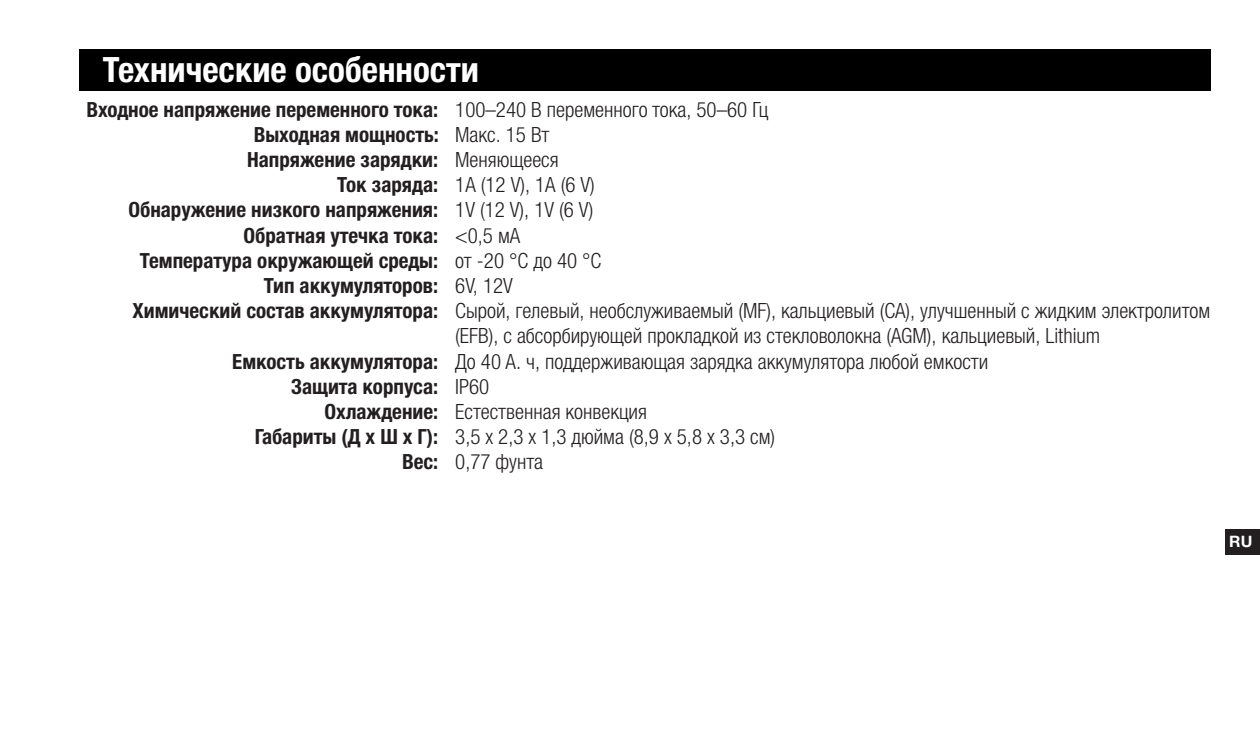
<style>
.page{position:relative;width:1260px;height:756px;background:#fff}
.page>*{position:absolute;margin:0;border:0;box-sizing:border-box;transform-origin:0 0}
.t1{font:700 condensed 35px "Helvetica Neue LTW1 G";color:#fff}
.t2{font:300 condensed 21px/25.2px "Helvetica Neue LTW1 G";color:#231f20}
.t3{font:700 condensed 21px "Helvetica Neue LTW1 G";color:#231f20}
.t4{font:700 15.75px "Helvetica Neue LT Std";color:#fff}
</style>
<div class="page">
<div style="left:1226px;top:529px;width:34px;height:25px;background:#231f20"></div>
<div style="left:79px;top:50px;width:1132px;height:41px;background:#000"></div>
<p class="t1" style="left:103px;top:49px;width:378px">Технические особенности</p>
<p class="t3" style="left:86px;top:96px;width:353px">Входное напряжение переменного тока:</p>
<p class="t3" style="left:254px;top:122px;width:187px">Выходная мощность:</p>
<p class="t3" style="left:247px;top:147px;width:193px">Напряжение зарядки:</p>
<p class="t3" style="left:337px;top:172px;width:102px">Ток заряда:</p>
<p class="t3" style="left:129px;top:197px;width:311px">Обнаружение низкого напряжения:</p>
<p class="t3" style="left:244px;top:222px;width:196px">Обратная утечка тока:</p>
<p class="t3" style="left:140px;top:248px;width:300px">Температура окружающей среды:</p>
<p class="t3" style="left:264px;top:273px;width:176px">Тип аккумуляторов:</p>
<p class="t3" style="left:133px;top:298px;width:307px">Химический состав аккумулятора:</p>
<p class="t3" style="left:232px;top:348px;width:207px">Емкость аккумулятора:</p>
<p class="t3" style="left:291px;top:374px;width:149px">Защита корпуса:</p>
<p class="t3" style="left:325px;top:399px;width:115px">Охлаждение:</p>
<p class="t3" style="left:255px;top:424px;width:185px">Габариты (Д х Ш х Г):</p>
<p class="t3" style="left:402px;top:449px;width:38px">Вес:</p>
<p class="t2" style="left:455px;top:97px;width:315px">100–240 В переменного тока, 50–60 Гц</p>
<p class="t2" style="left:455px;top:122px;width:96px">Макс. 15 Вт</p>
<p class="t2" style="left:455px;top:147px;width:105px">Меняющееся</p>
<p class="t2" style="left:455px;top:172px;width:141px">1A (12 V), 1A (6 V)</p>
<p class="t2" style="left:455px;top:197px;width:140px">1V (12 V), 1V (6 V)</p>
<p class="t2" style="left:455px;top:223px;width:67px">&lt;0,5 мА</p>
<p class="t2" style="left:455px;top:248px;width:148px">от -20 °C до 40 °C</p>
<p class="t2" style="left:455px;top:273px;width:59px">6V, 12V</p>
<p class="t2" style="left:455px;top:298px;width:757px">Сырой, гелевый, необслуживаемый (MF), кальциевый (CA), улучшенный с жидким электролитом (EFB), с абсорбирующей прокладкой из стекловолокна (AGM), кальциевый, Lithium</p>
<p class="t2" style="left:455px;top:349px;width:535px">До 40 А. ч, поддерживающая зарядка аккумулятора любой емкости</p>
<p class="t2" style="left:455px;top:374px;width:36px">IP60</p>
<p class="t2" style="left:455px;top:399px;width:193px">Естественная конвекция</p>
<p class="t2" style="left:455px;top:424px;width:321px">3,5 x 2,3 x 1,3 дюйма (8,9 x 5,8 x 3,3 см)</p>
<p class="t2" style="left:455px;top:449px;width:89px">0,77 фунта</p>
<p class="t4" style="left:1229px;top:532px;width:25px">RU</p>
</div>
